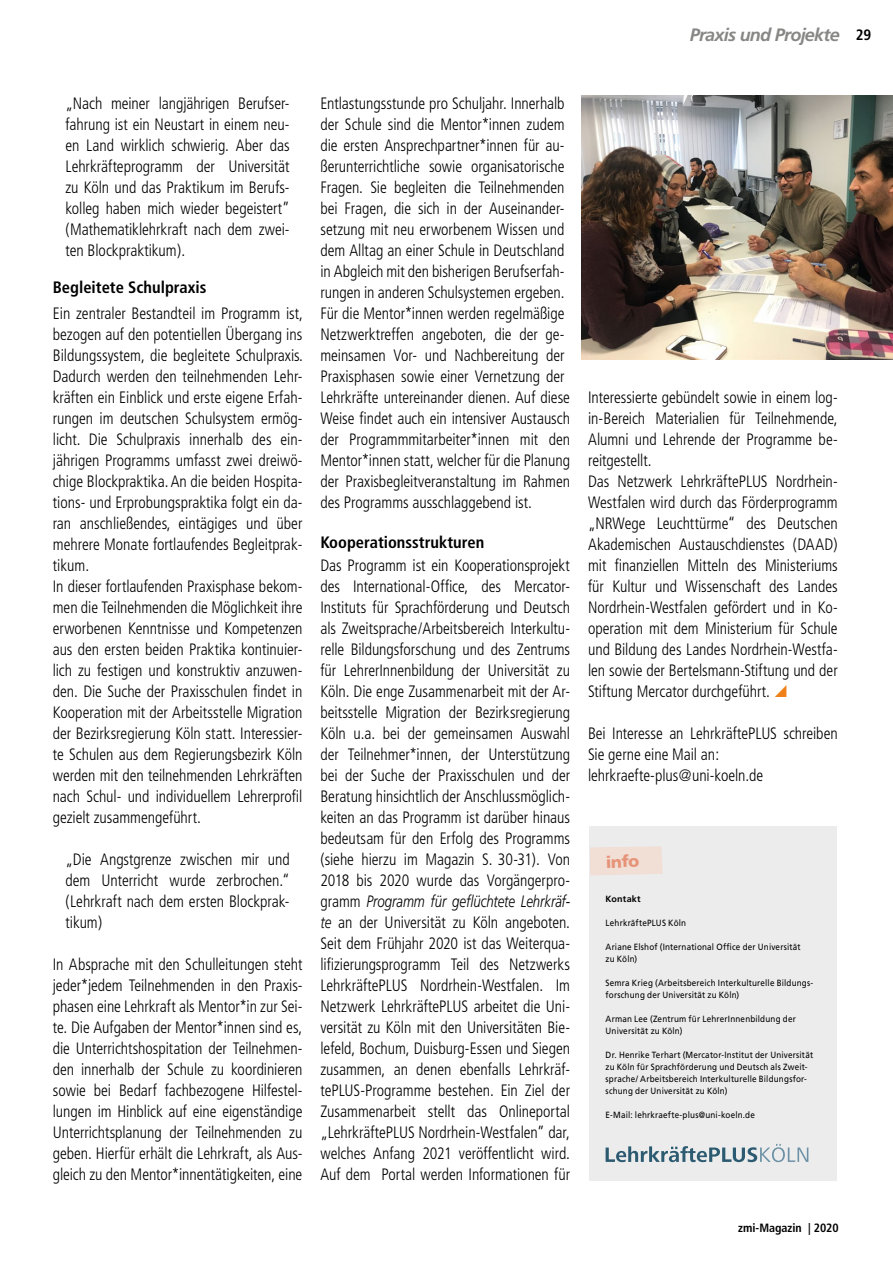
<style>
.page{position:relative;width:893px;height:1263px;background:#fff}
.page>*{position:absolute;margin:0;border:0;box-sizing:border-box;transform-origin:0 0}
.t1{font:italic 700 18px "Frutiger";letter-spacing:-.04em;color:#878786}
.t2{font:300 condensed 16.5px/21px "Frutiger";color:#000;text-align:justify;scale:.96 1}
.t3{font:700 condensed 16.5px "Frutiger";color:#000}
.t4{font:900 16.5px "Frutiger";color:#e69378}
.t5{font:700 condensed 15px "Frutiger";color:#000}
.t6{font:700 condensed 12px "Frutiger";color:#000}
.t7{font:9px/12px "Frutiger";letter-spacing:.02em;color:#000;scale:.9 1}
.t8{font:700 9px "Frutiger";letter-spacing:.02em;color:#000}
.s1{font-style:italic;font-stretch:normal}
</style>
<div class="page">
<div style="left:589px;top:826px;width:247px;height:355px;background:#ececed"></div>
<div style="left:590px;top:846px;width:73px;height:29px;background:#f1ded5"></div>
<img style="left:582px;top:96px;width:311px;height:263px">
<svg style="left:606px;top:1144px;width:202px;height:18px"></svg>
<p class="t1" style="left:690px;top:24px;width:152px">Praxis und Projekte</p>
<p class="t5" style="left:856px;top:26px;width:17px">29</p>
<p class="t2" style="left:66px;top:93px;width:235px">„Nach meiner langjährigen Berufser&shy;fahrung ist ein Neustart in einem neu&shy;en Land wirklich schwierig. Aber das Lehrkräfteprogramm der Universität zu Köln und das Praktikum im Berufs&shy;kolleg haben mich wieder begeistert” (Mathematiklehrkraft nach dem zwei&shy;ten Blockpraktikum).</p>
<p class="t3" style="left:53px;top:278px;width:155px">Begleitete Schulpraxis</p>
<p class="t2" style="left:53px;top:303px;width:262px;text-align:left">Ein zentraler Bestandteil im Programm ist, bezogen auf den potentiellen Übergang ins Bildungssystem, die begleitete Schulpraxis.<br>Dadurch werden den teilnehmenden Lehr&shy;kräften ein Einblick und erste eigene Erfah&shy;rungen im deutschen Schulsystem ermög&shy;licht. Die Schulpraxis innerhalb des ein&shy;jährigen Programms umfasst zwei dreiwö&shy;chige Blockpraktika. An die beiden Hospita&shy;tions- und Erprobungspraktika folgt ein da&shy;ran anschließendes, eintägiges und über mehrere Monate fortlaufendes Begleitprak&shy;tikum.<br>In dieser fortlaufenden Praxisphase bekom&shy;men die Teilnehmenden die Möglichkeit ihre erworbenen Kenntnisse und Kompetenzen aus den ersten beiden Praktika kontinuier&shy;lich zu festigen und konstruktiv anzuwen&shy;den. Die Suche der Praxisschulen findet in Kooperation mit der Arbeitsstelle Migration der Bezirksregierung Köln statt. Interessier&shy;te Schulen aus dem Regierungsbezirk Köln werden mit den teilnehmenden Lehrkräften nach Schul- und individuellem Lehrerprofil gezielt zusammengeführt.</p>
<p class="t2" style="left:66px;top:849px;width:235px">„Die Angstgrenze zwischen mir und dem Unterricht wurde zerbrochen.“ (Lehrkraft nach dem ersten Blockprak&shy;tikum)</p>
<p class="t2" style="left:53px;top:954px;width:262px">In Absprache mit den Schulleitungen steht jeder*jedem Teilnehmenden in den Praxis&shy;phasen eine Lehrkraft als Mentor*in zur Sei&shy;te. Die Aufgaben der Mentor*innen sind es, die Unterrichtshospitation der Teilnehmen&shy;den innerhalb der Schule zu koordinieren sowie bei Bedarf fachbezogene Hilfestel&shy;lungen im Hinblick auf eine eigenständige Unterrichtsplanung der Teilnehmenden zu geben. Hierfür erhält die Lehrkraft, als Aus&shy;gleich zu den Mentor*innentätigkeiten, eine</p>
<p class="t2" style="left:320px;top:93px;width:262px;text-align:left">Entlastungsstunde pro Schuljahr. Innerhalb der Schule sind die Mentor*innen zudem die ersten Ansprechpartner*innen für au&shy;ßerunterrichtliche sowie organisatorische Fragen. Sie begleiten die Teilnehmenden bei Fragen, die sich in der Auseinander&shy;setzung mit neu erworbenem Wissen und dem Alltag an einer Schule in Deutschland in Abgleich mit den bisherigen Berufserfah&shy;rungen in anderen Schulsystemen ergeben.<br>Für die Mentor*innen werden regelmäßige Netzwerktreffen angeboten, die der ge&shy;meinsamen Vor- und Nachbereitung der Praxisphasen sowie einer Vernetzung der Lehrkräfte untereinander dienen. Auf diese Weise findet auch ein intensiver Austausch der Programmmitarbeiter*innen mit den Mentor*innen statt, welcher für die Planung der Praxisbegleitveranstaltung im Rahmen des Programms ausschlaggebend ist.</p>
<p class="t3" style="left:320px;top:532px;width:165px">Kooperationsstrukturen</p>
<p class="t2" style="left:320px;top:555px;width:262px">Das Programm ist ein Kooperationsprojekt des International-Office, des Mercator-Instituts für Sprachförderung und Deutsch als Zweitsprache/Arbeitsbereich Interkultu&shy;relle Bildungsforschung und des Zentrums für LehrerInnenbildung der Universität zu Köln. Die enge Zusammenarbeit mit der Ar&shy;beitsstelle Migration der Bezirksregierung Köln u.a. bei der gemeinsamen Auswahl der Teilnehmer*innen, der Unterstützung bei der Suche der Praxisschulen und der Beratung hinsichtlich der Anschlussmöglich&shy;keiten an das Programm ist darüber hinaus bedeutsam für den Erfolg des Programms (siehe hierzu im Magazin S. 30-31). Von 2018 bis 2020 wurde das Vorgängerpro&shy;gramm <span class="s1">Programm für geflüchtete Lehrkräf&shy;te</span> an der Universität zu Köln angeboten.<br>Seit dem Frühjahr 2020 ist das Weiterqua&shy;lifizierungsprogramm Teil des Netzwerks LehrkräftePLUS Nordrhein-Westfalen. Im Netzwerk LehrkräftePLUS arbeitet die Uni&shy;versität zu Köln mit den Universitäten Bie&shy;lefeld, Bochum, Duisburg-Essen und Siegen zusammen, an denen ebenfalls Lehrkräf&shy;tePLUS-Programme bestehen. Ein Ziel der Zusammenarbeit stellt das Onlineportal „LehrkräftePLUS Nordrhein-Westfalen” dar, welches Anfang 2021 veröffentlicht wird.<br>Auf dem Portal werden Informationen für</p>
<p class="t2" style="left:588px;top:387px;width:262px;text-align:left">Interessierte gebündelt sowie in einem log&shy;in-Bereich Materialien für Teilnehmende, Alumni und Lehrende der Programme be&shy;reitgestellt.<br>Das Netzwerk LehrkräftePLUS Nordrhein-Westfalen wird durch das Förderprogramm „NRWege Leuchttürme“ des Deutschen Akademischen Austauschdienstes (DAAD) mit finanziellen Mitteln des Ministeriums für Kultur und Wissenschaft des Landes Nordrhein-Westfalen gefördert und in Ko&shy;operation mit dem Ministerium für Schule und Bildung des Landes Nordrhein-Westfa&shy;len sowie der Bertelsmann-Stiftung und der Stiftung Mercator durchgeführt.</p>
<p class="t2" style="left:588px;top:723px;width:262px;text-align:left">Bei Interesse an LehrkräftePLUS schreiben<br>Sie gerne eine Mail an: lehrkraefte-plus@uni-koeln.de</p>
<p class="t4" style="left:606px;top:852px;width:35px;rotate:-2deg">info</p>
<p class="t8" style="left:606px;top:893px;width:37px">Kontakt</p>
<p class="t7" style="left:606px;top:916px;width:91px">LehrkräftePLUS Köln</p>
<p class="t7" style="left:606px;top:940px;width:218px">Ariane Elshof (International Office der Universität zu Köln)</p>
<p class="t7" style="left:606px;top:976px;width:232px">Semra Krieg (Arbeitsbereich Interkulturelle Bildungs&shy;forschung der Universität zu Köln)</p>
<p class="t7" style="left:606px;top:1012px;width:213px">Arman Lee (Zentrum für LehrerInnenbildung der<br>Universität zu Köln)</p>
<p class="t7" style="left:606px;top:1048px;width:232px">Dr. Henrike Terhart (Mercator-Institut der Universität zu Köln für Sprachförderung und Deutsch als Zweit&shy;sprache/ Arbeitsbereich Interkulturelle Bildungsfor&shy;schung der Universität zu Köln)</p>
<p class="t7" style="left:606px;top:1108px;width:167px">E-Mail: lehrkraefte-plus@uni-koeln.de</p>
<p class="t6" style="left:738px;top:1221px;width:102px">zmi-Magazin | 2020</p>
</div>
